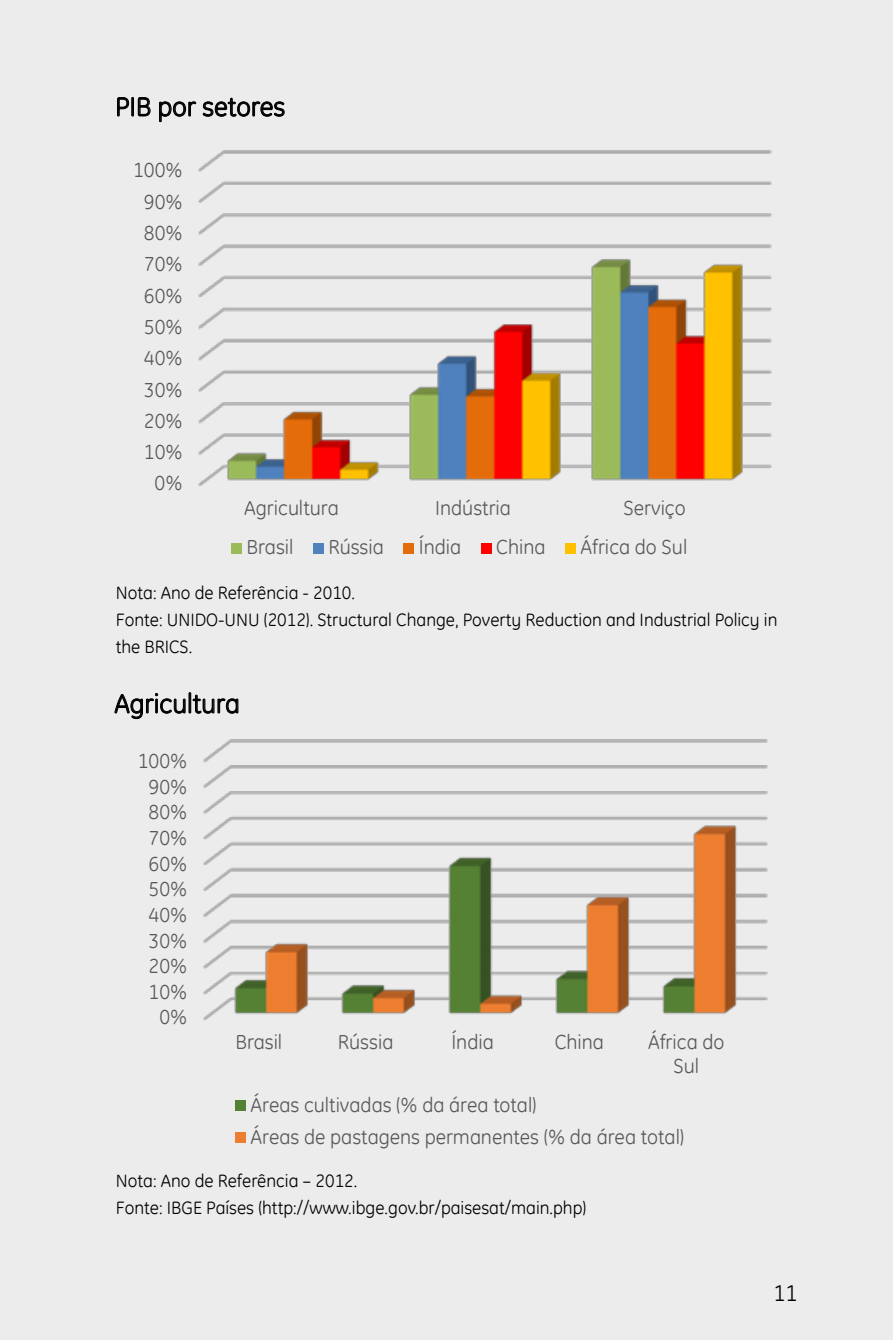
<style>
.page{position:relative;width:893px;height:1340px;background:#fff}
.page>*{position:absolute;margin:0;border:0;box-sizing:border-box;transform-origin:0 0}
.t1{font:27px "GE Inspira";color:#000}
.t2{font:22.5px "GE Inspira";color:#000}
.t3{font:20.47px "GE Inspira";color:#595959}
.t4{font:20.25px/23.6px "GE Inspira";color:#595959;text-align:center}
.t5{font:18px/27px "GE Inspira";color:#000}
</style>
<div class="page">
<div style="left:0;top:0;width:893px;height:1339px;background:#ececec"></div>
<svg style="left:117px;top:97px;width:12px;height:20px"></svg>
<div style="left:131px;top:97px;width:3px;height:19px;border:1px solid #000"></div>
<svg style="left:138px;top:97px;width:13px;height:20px"></svg>
<svg style="left:159px;top:101px;width:37px;height:21px"></svg>
<svg style="left:202px;top:98px;width:83px;height:19px"></svg>
<img style="left:198px;top:150px;width:574px;height:336px">
<div style="left:231px;top:542px;width:11px;height:11px;background:#9bbb59"></div>
<div style="left:313px;top:542px;width:11px;height:11px;background:#4f81bd"></div>
<div style="left:403px;top:542px;width:11px;height:11px;background:#e46c0a"></div>
<div style="left:481px;top:542px;width:10px;height:11px;background:#f00"></div>
<div style="left:565px;top:542px;width:11px;height:11px;background:#ffc000"></div>
<svg style="left:114px;top:693px;width:72px;height:26px"></svg>
<div style="left:189px;top:692px;width:2px;height:21px;border:1px solid #000"></div>
<svg style="left:192px;top:694px;width:47px;height:20px"></svg>
<img style="left:203px;top:739px;width:565px;height:281px">
<div style="left:235px;top:1100px;width:11px;height:11px;background:#548235"></div>
<div style="left:235px;top:1132px;width:11px;height:11px;background:#ed7d31"></div>
<h1 class="t1" style="left:115px;top:89px;width:172px">PIB por setores</h1>
<p class="t3" style="left:133px;top:157px;width:51px">100%</p>
<p class="t3" style="left:144px;top:188px;width:40px">90%</p>
<p class="t3" style="left:144px;top:220px;width:40px">80%</p>
<p class="t3" style="left:144px;top:251px;width:40px">70%</p>
<p class="t3" style="left:144px;top:282px;width:40px">60%</p>
<p class="t3" style="left:144px;top:313px;width:40px">50%</p>
<p class="t3" style="left:144px;top:345px;width:40px">40%</p>
<p class="t3" style="left:144px;top:376px;width:40px">30%</p>
<p class="t3" style="left:144px;top:407px;width:40px">20%</p>
<p class="t3" style="left:144px;top:439px;width:40px">10%</p>
<p class="t3" style="left:155px;top:470px;width:29px">0%</p>
<p class="t3" style="left:244px;top:495px;width:96px">Agricultura</p>
<p class="t3" style="left:435px;top:495px;width:77px">Indústria</p>
<p class="t3" style="left:623px;top:495px;width:64px">Serviço</p>
<p class="t3" style="left:246px;top:534px;width:48px">Brasil</p>
<p class="t3" style="left:328px;top:534px;width:57px">Rússia</p>
<p class="t3" style="left:419px;top:534px;width:44px">Índia</p>
<p class="t3" style="left:496px;top:534px;width:51px">China</p>
<p class="t3" style="left:580px;top:534px;width:108px">África do Sul</p>
<p class="t5" style="left:116px;top:579px;width:241px">N ota: Ano de Referência - 2010.<br>Fonte: UN IDO-UNU</p>
<p class="t5" style="left:264px;top:606px;width:515px">(2012). Structural Change, Poverty Reduction and Industrial Policy in</p>
<p class="t5" style="left:116px;top:633px;width:78px">the BRICS.</p>
<h1 class="t1" style="left:114px;top:686px;width:127px">Agricultura</h1>
<p class="t4" style="left:138px;top:748px;width:51px">100%</p>
<p class="t4" style="left:149px;top:774px;width:40px">90%</p>
<p class="t4" style="left:149px;top:800px;width:40px">80%</p>
<p class="t4" style="left:149px;top:825px;width:40px">70%</p>
<p class="t4" style="left:149px;top:851px;width:40px">60%</p>
<p class="t4" style="left:149px;top:877px;width:40px">50%</p>
<p class="t4" style="left:149px;top:902px;width:40px">40%</p>
<p class="t4" style="left:149px;top:928px;width:40px">30%</p>
<p class="t4" style="left:149px;top:953px;width:40px">20%</p>
<p class="t4" style="left:149px;top:979px;width:40px">10%</p>
<p class="t4" style="left:159px;top:1005px;width:29px">0%</p>
<p class="t4" style="left:235px;top:1029px;width:48px">Brasil</p>
<p class="t4" style="left:338px;top:1029px;width:57px">Rússia</p>
<p class="t4" style="left:451px;top:1029px;width:44px">Índia</p>
<p class="t4" style="left:555px;top:1029px;width:51px">China</p>
<p class="t4" style="left:648px;top:1029px;width:78px">África do<br>Sul</p>
<p class="t4" style="left:251px;top:1088px;width:435px;line-height:32.2px;text-align:left">Áreas cultivadas (% da área total)<br>Áreas de pastagens permanentes (% da área total)</p>
<p class="t5" style="left:116px;top:1167px;width:472px">Nota: Ano de Referência – 2012.<br>Fonte: IBGE Países (http://www.ibge.gov.br/paisesat/main.php)</p>
<p class="t2" style="left:773px;top:1278px;width:25px">11</p>
</div>
